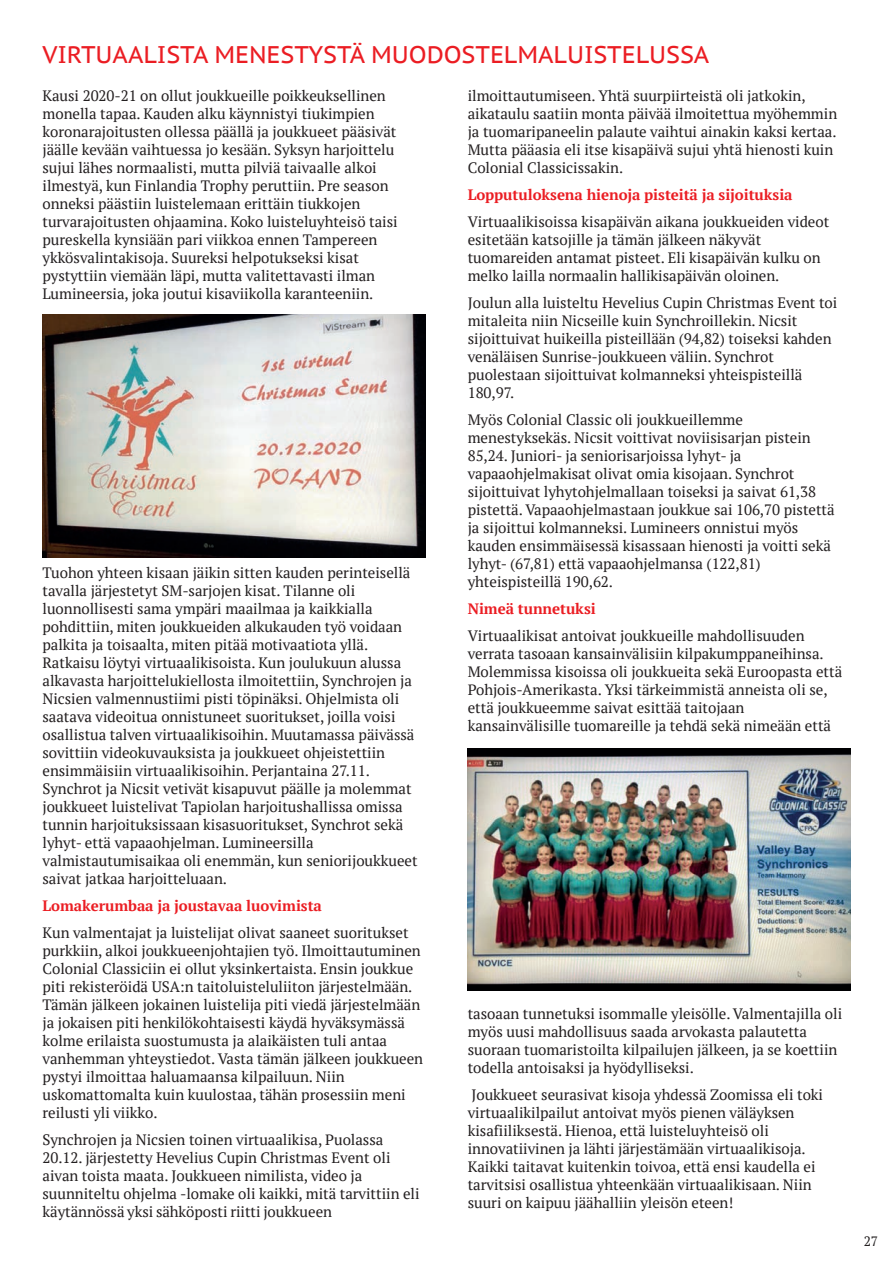
<style>
.page{position:relative;width:893px;height:1263px;background:#fff}
.page>*{position:absolute;margin:0;border:0;box-sizing:border-box;transform-origin:0 0}
.t1{font:24px "PT Sans Caption";letter-spacing:-.005em;color:#eb1d23}
.t2{font:15px/18px "PT Serif";letter-spacing:-.005em;color:#231f20}
.t3{font:700 15px "PT Serif";letter-spacing:-.005em;color:#eb1d23}
.t4{font:13.5px "PT Serif";color:#231f20}
</style>
<div class="page">
<img style="left:468px;top:748px;width:382px;height:243px">
<img style="left:43px;top:315px;width:382px;height:242px">
<h1 class="t1" style="left:43px;top:41px;width:668px">VIRTUAALISTA MENESTYSTÄ MUODOSTELMALUISTELUSSA</h1>
<p class="t2" style="left:43px;top:86px;width:357px">Kausi 2020-21 on ollut joukkueille poikkeuksellinen monella tapaa. Kauden alku käynnistyi tiukimpien koronarajoitusten ollessa päällä ja joukkueet pääsivät jäälle kevään vaihtuessa jo kesään. Syksyn harjoittelu sujui lähes normaalisti, mutta pilviä taivaalle alkoi ilmestyä, kun Finlandia Trophy peruttiin. Pre season onneksi päästiin luistelemaan erittäin tiukkojen turvarajoitusten ohjaamina. Koko luisteluyhteisö taisi pureskella kynsiään pari viikkoa ennen Tampereen ykkösvalintakisoja. Suureksi helpotukseksi kisat pystyttiin viemään läpi, mutta valitettavasti ilman Lumineersia, joka joutui kisaviikolla karanteeniin.</p>
<p class="t2" style="left:43px;top:563px;width:377px">Tuohon yhteen kisaan jäikin sitten kauden perinteisellä tavalla järjestetyt SM-sarjojen kisat. Tilanne oli luonnollisesti sama ympäri maailmaa ja kaikkialla pohdittiin, miten joukkueiden alkukauden työ voidaan palkita ja toisaalta, miten pitää motivaatiota yllä.<br>Ratkaisu löytyi virtuaalikisoista. Kun joulukuun alussa alkavasta harjoittelukiellosta ilmoitettiin, Synchrojen ja Nicsien valmennustiimi pisti töpinäksi. Ohjelmista oli saatava videoitua onnistuneet suoritukset, joilla voisi osallistua talven virtuaalikisoihin. Muutamassa päivässä sovittiin videokuvauksista ja joukkueet ohjeistettiin ensimmäisiin virtuaalikisoihin. Perjantaina 27.11.<br>Synchrot ja Nicsit vetivät kisapuvut päälle ja molemmat joukkueet luistelivat Tapiolan harjoitushallissa omissa tunnin harjoituksissaan kisasuoritukset, Synchrot sekä lyhyt- että vapaaohjelman. Lumineersilla valmistautumisaikaa oli enemmän, kun seniorijoukkueet saivat jatkaa harjoitteluaan.</p>
<p class="t3" style="left:43px;top:895px;width:281px">Lomakerumbaa ja joustavaa luovimista</p>
<p class="t2" style="left:43px;top:923px;width:382px">Kun valmentajat ja luistelijat olivat saaneet suoritukset purkkiin, alkoi joukkueenjohtajien työ. Ilmoittautuminen Colonial Classiciin ei ollut yksinkertaista. Ensin joukkue piti rekisteröidä USA:n taitoluisteluliiton järjestelmään.<br>Tämän jälkeen jokainen luistelija piti viedä järjestelmään ja jokaisen piti henkilökohtaisesti käydä hyväksymässä kolme erilaista suostumusta ja alaikäisten tuli antaa vanhemman yhteystiedot. Vasta tämän jälkeen joukkueen pystyi ilmoittaa haluamaansa kilpailuun. Niin uskomattomalta kuin kuulostaa, tähän prosessiin meni reilusti yli viikko.</p>
<p class="t2" style="left:43px;top:1130px;width:379px">Synchrojen ja Nicsien toinen virtuaalikisa, Puolassa 20.12. järjestetty Hevelius Cupin Christmas Event oli aivan toista maata. Joukkueen nimilista, video ja suunniteltu ohjelma -lomake oli kaikki, mitä tarvittiin eli käytännössä yksi sähköposti riitti joukkueen</p>
<p class="t2" style="left:468px;top:86px;width:371px">ilmoittautumiseen. Yhtä suurpiirteistä oli jatkokin, aikataulu saatiin monta päivää ilmoitettua myöhemmin ja tuomaripaneelin palaute vaihtui ainakin kaksi kertaa.<br>Mutta pääasia eli itse kisapäivä sujui yhtä hienosti kuin Colonial Classicissakin.</p>
<p class="t3" style="left:468px;top:184px;width:326px">Lopputuloksena hienoja pisteitä ja sijoituksia</p>
<p class="t2" style="left:468px;top:212px;width:363px">Virtuaalikisoissa kisapäivän aikana joukkueiden videot esitetään katsojille ja tämän jälkeen näkyvät tuomareiden antamat pisteet. Eli kisapäivän kulku on melko lailla normaalin hallikisapäivän oloinen.</p>
<p class="t2" style="left:468px;top:293px;width:371px">Joulun alla luisteltu Hevelius Cupin Christmas Event toi mitaleita niin Nicseille kuin Synchroillekin. Nicsit sijoittuivat huikeilla pisteillään (94,82) toiseksi kahden venäläisen Sunrise-joukkueen väliin. Synchrot puolestaan sijoittuivat kolmanneksi yhteispisteillä 180,97.</p>
<p class="t2" style="left:468px;top:410px;width:368px">Myös Colonial Classic oli joukkueillemme menestyksekäs. Nicsit voittivat noviisisarjan pistein 85,24. Juniori- ja seniorisarjoissa lyhyt- ja vapaaohjelmakisat olivat omia kisojaan. Synchrot sijoittuivat lyhytohjelmallaan toiseksi ja saivat 61,38 pistettä. Vapaaohjelmastaan joukkue sai 106,70 pistettä ja sijoittui kolmanneksi. Lumineers onnistui myös kauden ensimmäisessä kisassaan hienosti ja voitti sekä lyhyt- (67,81) että vapaaohjelmansa (122,81) yhteispisteillä 190,62.</p>
<p class="t3" style="left:468px;top:598px;width:129px">Nimeä tunnetuksi</p>
<p class="t2" style="left:468px;top:626px;width:376px">Virtuaalikisat antoivat joukkueille mahdollisuuden verrata tasoaan kansainvälisiin kilpakumppaneihinsa.<br>Molemmissa kisoissa oli joukkueita sekä Euroopasta että Pohjois-Amerikasta. Yksi tärkeimmistä anneista oli se, että joukkueemme saivat esittää taitojaan kansainvälisille tuomareille ja tehdä sekä nimeään että</p>
<p class="t2" style="left:468px;top:1004px;width:376px">tasoaan tunnetuksi isommalle yleisölle. Valmentajilla oli myös uusi mahdollisuus saada arvokasta palautetta suoraan tuomaristoilta kilpailujen jälkeen, ja se koettiin todella antoisaksi ja hyödylliseksi.</p>
<p class="t2" style="left:468px;top:1085px;width:357px">Joukkueet seurasivat kisoja yhdessä Zoomissa eli toki virtuaalikilpailut antoivat myös pienen väläyksen kisafiiliksestä. Hienoa, että luisteluyhteisö oli innovatiivinen ja lähti järjestämään virtuaalikisoja.<br>Kaikki taitavat kuitenkin toivoa, että ensi kaudella ei tarvitsisi osallistua yhteenkään virtuaalikisaan. Niin suuri on kaipuu jäähalliin yleisön eteen!</p>
<p class="t4" style="left:864px;top:1232px;width:16px">27</p>
</div>
